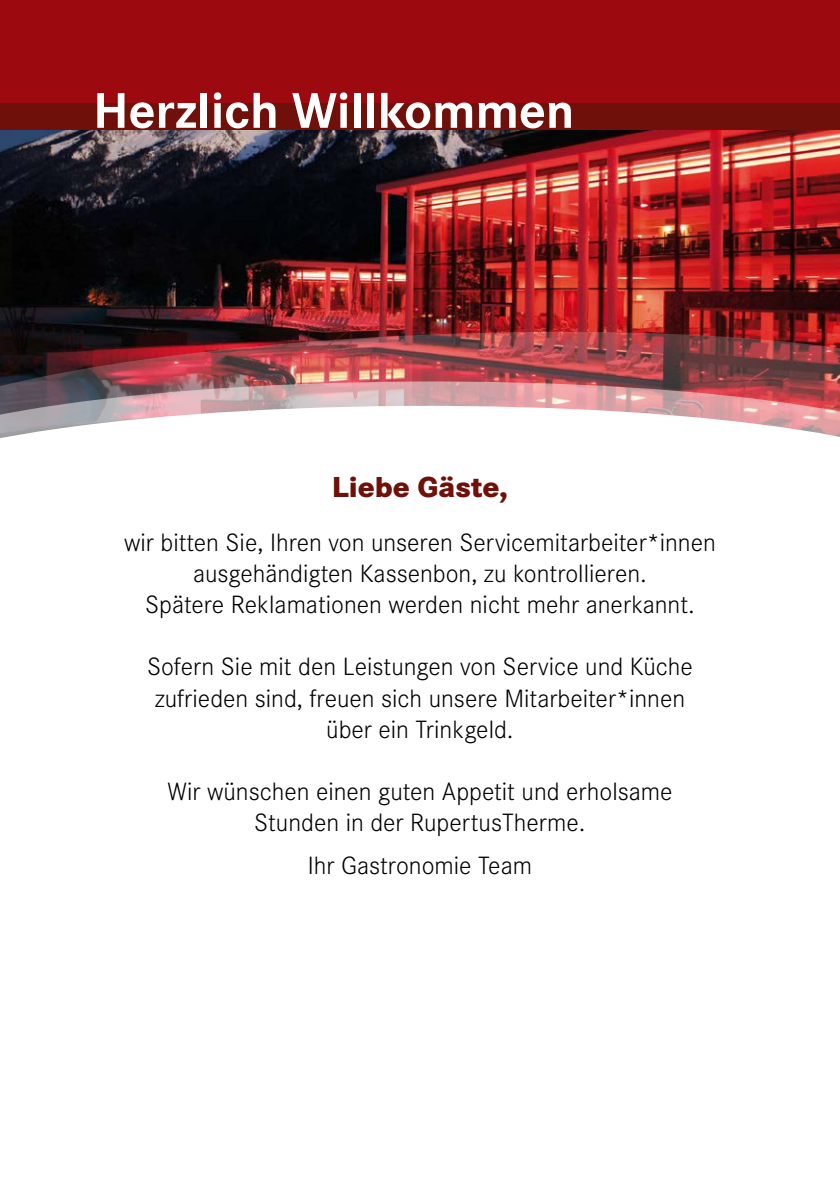
<style>
.page{position:relative;width:840px;height:1191px;background:#fff}
.page>*{position:absolute;margin:0;border:0;box-sizing:border-box;transform-origin:0 0}
.t1{font:700 52px "Corporate S Pro";color:#fff}
.t2{font:800 30px "Corporate S Pro";color:#6f110a}
.t3{font:300 26px/31.2px "Corporate S Pro";color:#000;text-align:center}
</style>
<div class="page">
<div style="left:0;top:0;width:839px;height:110px;background:#9c0a0f"></div>
<div style="left:0;top:103px;width:839px;height:27px;background:#6f110a"></div>
<img style="left:0;top:130px;width:839px;height:191px">
<img style="left:0;top:321px;width:839px;height:117px">
<h1 class="t1" style="left:93px;top:70px;width:482px">Herzlich Willkommen</h1>
<p class="t2" style="left:332px;top:463px;width:177px">Liebe Gäste,</p>
<p class="t3" style="left:124px;top:525px;width:593px">wir bitten Sie, Ihren von unseren Servicemitarbeiter*innen ausgehändigten Kassenbon, zu kontrollieren.<br>Spätere Reklamationen werden nicht mehr anerkannt.</p>
<p class="t3" style="left:147px;top:649px;width:547px">Sofern Sie mit den Leistungen von Service und Küche zufrieden sind, freuen sich unsere Mitarbeiter*innen über ein Trinkgeld.</p>
<p class="t3" style="left:167px;top:774px;width:506px">Wir wünschen einen guten Appetit und erholsame<br>Stunden in der RupertusTherme.</p>
<p class="t3" style="left:307px;top:848px;width:225px">Ihr Gastronomie Team</p>
</div>
